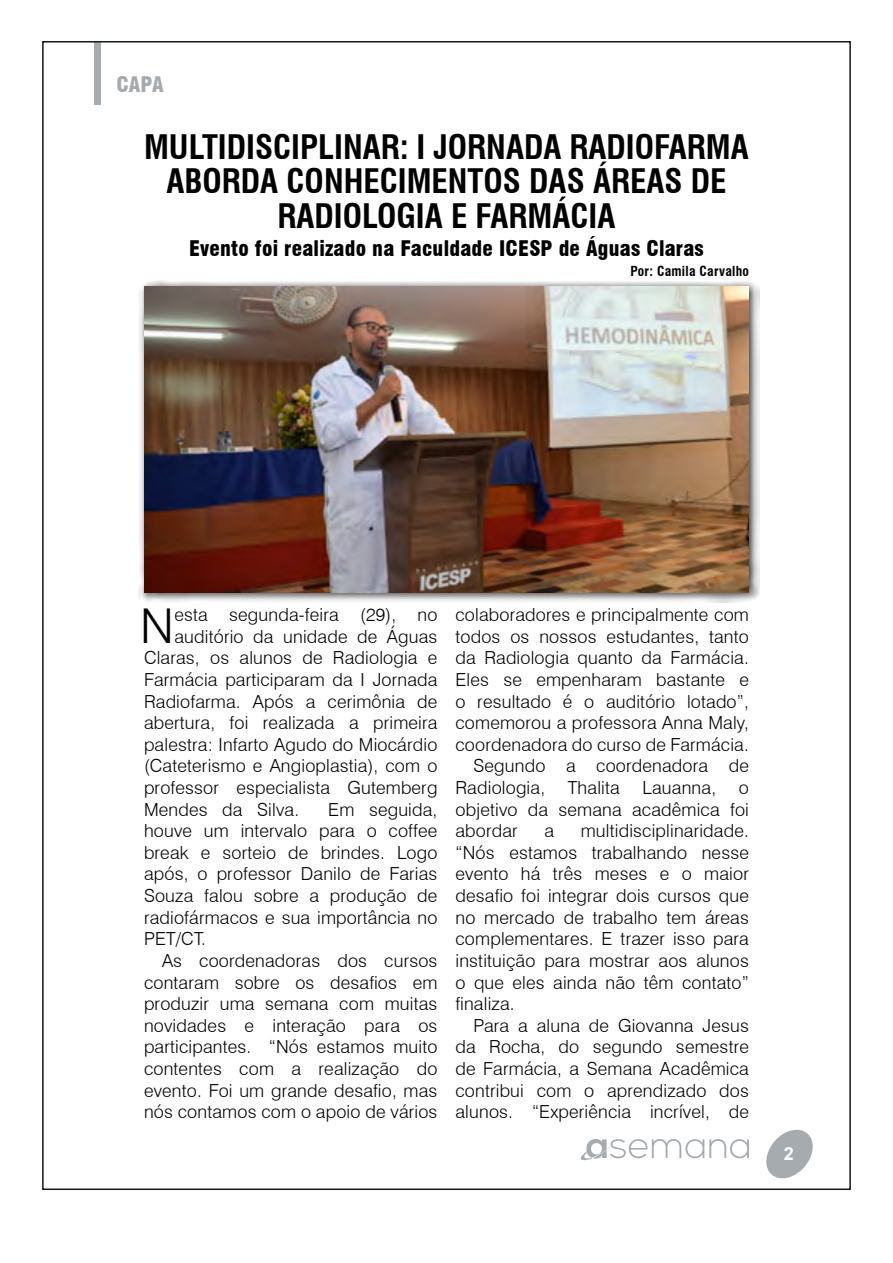
<style>
.page{position:relative;width:893px;height:1263px;background:#fff}
.page>*{position:absolute;margin:0;border:0;box-sizing:border-box;transform-origin:0 0}
.t1{font:300 48px "Swiss 721 BT";color:#000}
.t2{font:700 condensed 33px/34.5px "Swiss 721 BT";color:#000;text-align:center}
.t3{font:900 condensed 21px "Swiss 721 BT";letter-spacing:.01em;color:#000}
.t4{font:900 condensed 21px "Swiss 721 BT";color:#a6abaf}
.t5{font:300 18px/21.6px "Swiss 721 BT";letter-spacing:.01em;color:#000;text-align:justify}
.t6{font:700 18px "Arial";color:#fff}
.t7{font:700 condensed 13.5px "Swiss 721 BT";letter-spacing:.02em;color:#000}
</style>
<div class="page">
<div style="left:95px;top:41px;width:6px;height:63px;background:#a6abaf"></div>
<svg style="left:766px;top:1129px;width:47px;height:50px"></svg>
<svg style="left:581px;top:1139px;width:168px;height:22px"></svg>
<div style="left:138px;top:280px;width:621px;height:323px;background:#000;opacity:.75"></div>
<img style="left:144px;top:286px;width:605px;height:306px">
<p class="t4" style="left:116px;top:71px;width:49px">CAPA</p>
<h2 class="t2" style="left:144px;top:129px;width:606px">MULTIDISCIPLINAR: I JORNADA RADIOFARMA<br>ABORDA CONHECIMENTOS DAS ÁREAS DE<br>RADIOLOGIA E FARMÁCIA</h2>
<p class="t3" style="left:189px;top:236px;width:516px">Evento foi realizado na Faculdade ICESP de Águas Claras</p>
<p class="t7" style="left:630px;top:263px;width:120px">Por: Camila Carvalho</p>
<h1 class="t1" style="left:140px;top:597px;width:35px">N</h1>
<p class="t5" style="left:174px;top:604px;width:264px">esta segunda-feira (29), no</p>
<p class="t5" style="left:174px;top:625px;width:264px">auditório da unidade de Águas</p>
<p class="t5" style="left:144px;top:647px;width:295px">Claras, os alunos de Radiologia e</p>
<p class="t5" style="left:144px;top:669px;width:295px">Farmácia participaram da I Jornada</p>
<p class="t5" style="left:144px;top:690px;width:295px">Radiofarma. Após a cerimônia de</p>
<p class="t5" style="left:144px;top:712px;width:295px">abertura, foi realizada a primeira</p>
<p class="t5" style="left:144px;top:733px;width:295px">palestra: Infarto Agudo do Miocárdio</p>
<p class="t5" style="left:144px;top:755px;width:295px">(Cateterismo e Angioplastia), com o</p>
<p class="t5" style="left:144px;top:777px;width:295px">professor especialista Gutemberg</p>
<p class="t5" style="left:144px;top:798px;width:157px">Mendes da Silva.</p>
<p class="t5" style="left:144px;top:798px;width:295px;text-indent:184px">Em seguida, houve um intervalo para o coffee break e sorteio de brindes. Logo após, o professor Danilo de Farias Souza falou sobre a produção de radiofármacos e sua importância no PET/CT.</p>
<p class="t5" style="left:144px;top:949px;width:295px;text-indent:18px">As coordenadoras dos cursos contaram sobre os desafios em produzir uma semana com muitas novidades e interação para os participantes. “Nós estamos muito contentes com a realização do evento. Foi um grande desafio, mas nós contamos com o apoio de vários</p>
<p class="t5" style="left:455px;top:604px;width:295px">colaboradores e principalmente com</p>
<p class="t5" style="left:455px;top:625px;width:295px">todos os nossos estudantes, tanto</p>
<p class="t5" style="left:455px;top:647px;width:295px">da Radiologia quanto da Farmácia.</p>
<p class="t5" style="left:455px;top:669px;width:295px">Eles se empenharam bastante e</p>
<p class="t5" style="left:455px;top:690px;width:295px">o resultado é o auditório lotado”,</p>
<p class="t5" style="left:455px;top:712px;width:295px">comemorou a professora Anna Maly,</p>
<p class="t5" style="left:455px;top:733px;width:295px">coordenadora do curso de Farmácia.</p>
<p class="t5" style="left:473px;top:755px;width:277px">Segundo a coordenadora de</p>
<p class="t5" style="left:455px;top:777px;width:91px">Radiologia,</p>
<p class="t5" style="left:568px;top:777px;width:53px">Thalita</p>
<p class="t5" style="left:643px;top:777px;width:75px">Lauanna,</p>
<p class="t5" style="left:455px;top:777px;width:295px;text-indent:283px">o objetivo da semana acadêmica foi abordar</p>
<p class="t5" style="left:455px;top:820px;width:295px;text-indent:125px">multidisciplinaridade. “Nós estamos trabalhando nesse evento há três meses e o maior desafio foi integrar dois cursos que no mercado de trabalho tem áreas complementares. E trazer isso para instituição para mostrar aos alunos o que eles ainda não têm contato” finaliza.</p>
<p class="t5" style="left:455px;top:1014px;width:295px;text-indent:18px">Para a aluna de Giovanna Jesus da Rocha, do segundo semestre de Farmácia, a Semana Acadêmica contribui com o aprendizado dos alunos. “Experiência incrível, de</p>
<p class="t5" style="left:544px;top:820px;width:11px">a</p>
<p class="t6" style="left:784px;top:1141px;width:12px">2</p>
</div>
